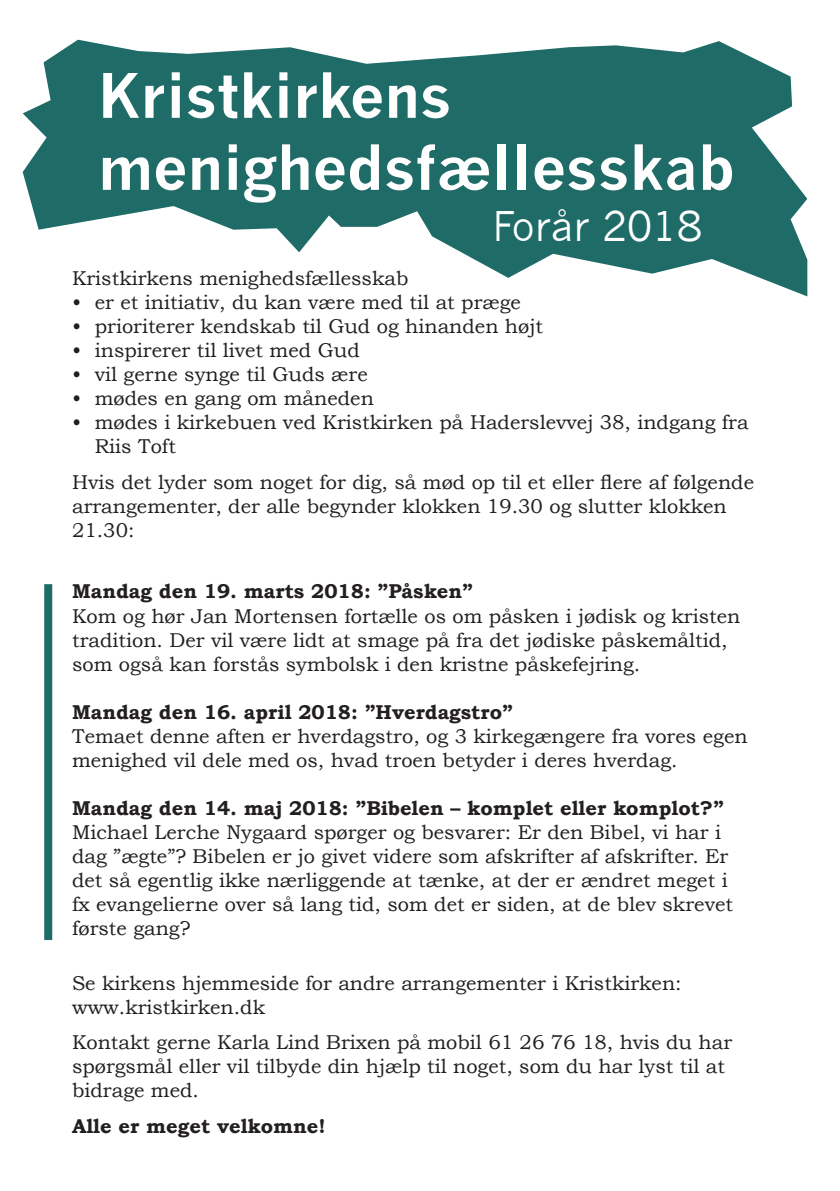
<style>
.page{position:relative;width:840px;height:1191px;background:#fff}
.page>*{position:absolute;margin:0;border:0;box-sizing:border-box;transform-origin:0 0}
.t1{font:700 60px/72px "News Gothic";color:#fff}
.t2{font:40px "News Gothic";color:#fff}
.t3{font:20px/24px "Bookman Old Style";color:#231f20}
.t4{font:700 20px "Bookman Old Style";color:#231f20}
</style>
<div class="page">
<svg style="left:23px;top:40px;width:783px;height:256px;fill:#1f6b67"></svg>
<div style="left:44px;top:584px;width:8px;height:356px;background:#1f6b67"></div>
<p class="t1" style="left:98px;top:59px;width:638px">Kristkirkens menighedsfællesskab</p>
<p class="t2" style="left:492px;top:203px;width:211px">Forår 2018</p>
<p class="t3" style="left:72px;top:266px;width:338px">Kristkirkens menighedsfællesskab</p>
<p class="t3" style="left:72px;top:290px;width:450px">• er et initiativ, du kan være med til at præge</p>
<p class="t3" style="left:72px;top:314px;width:472px">• prioriterer kendskab til Gud og hinanden højt</p>
<p class="t3" style="left:72px;top:338px;width:289px">• inspirerer til livet med Gud</p>
<p class="t3" style="left:72px;top:362px;width:297px">• vil gerne synge til Guds ære</p>
<p class="t3" style="left:72px;top:386px;width:303px">• mødes en gang om måneden</p>
<p class="t3" style="left:95px;top:410px;width:655px;text-indent:-23px">• mødes i kirkebuen ved Kristkirken på Haderslevvej 38, indgang fra<br>Riis Toft</p>
<p class="t3" style="left:72px;top:470px;width:683px">Hvis det lyder som noget for dig, så mød op til et eller flere af følgende arrangementer, der alle begynder klokken 19.30 og slutter klokken<br>21.30:</p>
<p class="t4" style="left:72px;top:579px;width:402px">Mandag den 19. marts 2018: ”Påsken”</p>
<p class="t3" style="left:72px;top:603px;width:669px">Kom og hør Jan Mortensen fortælle os om påsken i jødisk og kristen tradition. Der vil være lidt at smage på fra det jødiske påskemåltid, som også kan forstås symbolsk i den kristne påskefejring.</p>
<p class="t4" style="left:72px;top:699px;width:442px">Mandag den 16. april 2018: ”Hverdagstro”</p>
<p class="t3" style="left:72px;top:723px;width:676px">Temaet denne aften er hverdagstro, og 3 kirkegængere fra vores egen menighed vil dele med os, hvad troen betyder i deres hverdag.</p>
<p class="t4" style="left:72px;top:795px;width:653px">Mandag den 14. maj 2018: ”Bibelen – komplet eller komplot?”</p>
<p class="t3" style="left:72px;top:819px;width:662px">Michael Lerche Nygaard spørger og besvarer: Er den Bibel, vi har i dag ”ægte”? Bibelen er jo givet videre som afskrifter af afskrifter. Er det så egentlig ikke nærliggende at tænke, at der er ændret meget i fx evangelierne over så lang tid, som det er siden, at de blev skrevet første gang?</p>
<p class="t3" style="left:72px;top:971px;width:610px">Se kirkens hjemmeside for andre arrangementer i Kristkirken: www.kristkirken.dk</p>
<p class="t3" style="left:72px;top:1030px;width:661px">Kontakt gerne Karla Lind Brixen på mobil 61 26 76 18, hvis du har spørgsmål eller vil tilbyde din hjælp til noget, som du har lyst til at bidrage med.</p>
<p class="t4" style="left:72px;top:1113px;width:255px">Alle er meget velkomne!</p>
</div>
